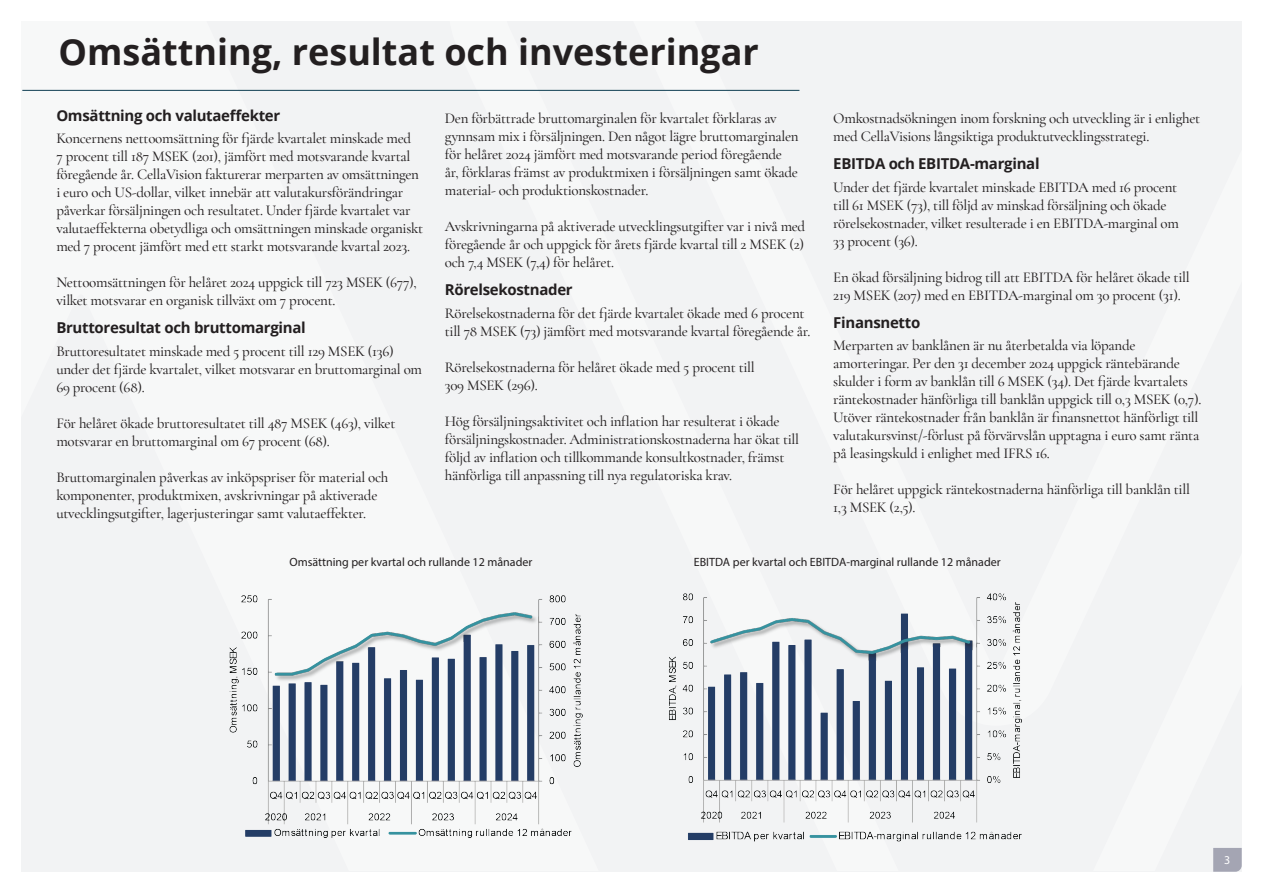
<style>
.page{position:relative;width:1263px;height:893px;background:#fff}
.page>*{position:absolute;margin:0;border:0;box-sizing:border-box;transform-origin:0 0}
.Top_Header{font:700 36px "Open Sans";color:#231f20}
.Body_text{font:500 15px/18px "Cormorant Garamond";letter-spacing:-.02em;color:#231f20}
.Subheader_body_text{font:700 15px "Open Sans";letter-spacing:-.02em;color:#231f20}
.t1{font:12px "Myriad Pro";color:#231f20}
.t2{font:12px "Myriad Pro";color:#fff}
</style>
<div class="page">
<div style="left:632px;top:21px;width:610px;height:850px;background:#f2f3f4"></div>
<div style="left:21px;top:21px;width:611px;height:850px;background:#f2f3f4"></div>
<svg style="left:1213px;top:848px;width:29px;height:24px"></svg>
<hr style="left:22px;top:90px;width:777px;height:1px;background:#0f3e52">
<img style="left:224px;top:574px;width:370px;height:269px">
<img style="left:659px;top:574px;width:374px;height:280px">
<p class="Top_Header" style="left:58px;top:27px;width:702px">Omsättning, resultat och investeringar</p>
<p class="Subheader_body_text" style="left:56px;top:105px;width:225px">Omsättning och valutaeffekter</p>
<p class="Body_text" style="left:56px;top:129px;width:368px">Koncernens nettoomsättning för fjärde kvartalet minskade med<br>7 procent till 187 MSEK (201), jämfört med motsvarande kvartal föregående år. CellaVision fakturerar merparten av omsättningen i euro och US-dollar, vilket innebär att valutakursförändringar påverkar försäljningen och resultatet. Under fjärde kvartalet var valutaeffekterna obetydliga och omsättningen minskade organiskt med 7 procent jämfört med ett starkt motsvarande kvartal 2023.</p>
<p class="Body_text" style="left:56px;top:273px;width:362px">Nettoomsättningen för helåret 2024 uppgick till 723 MSEK (677), vilket motsvarar en organisk tillväxt om 7 procent.</p>
<p class="Subheader_body_text" style="left:56px;top:317px;width:251px">Bruttoresultat och bruttomarginal</p>
<p class="Body_text" style="left:56px;top:342px;width:367px">Bruttoresultatet minskade med 5 procent till 129 MSEK (136) under det fjärde kvartalet, vilket motsvarar en bruttomarginal om<br>69 procent (68).</p>
<p class="Body_text" style="left:56px;top:414px;width:341px">För helåret ökade bruttoresultatet till 487 MSEK (463), vilket motsvarar en bruttomarginal om 67 procent (68).</p>
<p class="Body_text" style="left:56px;top:468px;width:334px">Bruttomarginalen påverkas av inköpspriser för material och komponenter, produktmixen, avskrivningar på aktiverade utvecklingsutgifter, lagerjusteringar samt valutaeffekter.</p>
<p class="Body_text" style="left:445px;top:110px;width:355px">Den förbättrade bruttomarginalen för kvartalet förklaras av gynnsam mix i försäljningen. Den något lägre bruttomarginalen för helåret 2024 jämfört med motsvarande period föregående år, förklaras främst av produktmixen i försäljningen samt ökade material- och produktionskostnader.</p>
<p class="Body_text" style="left:445px;top:218px;width:362px;text-align:justify">Avskrivningarna på aktiverade utvecklingsutgifter var i nivå med föregående år och uppgick för årets fjärde kvartal till 2 MSEK (2) och 7,4 MSEK (7,4) för helåret.</p>
<p class="Subheader_body_text" style="left:445px;top:279px;width:129px">Rörelsekostnader</p>
<p class="Body_text" style="left:445px;top:304px;width:367px">Rörelsekostnaderna för det fjärde kvartalet ökade med 6 procent till 78 MSEK (73) jämfört med motsvarande kvartal föregående år.</p>
<p class="Body_text" style="left:445px;top:358px;width:311px">Rörelsekostnaderna för helåret ökade med 5 procent till<br>309 MSEK (296).</p>
<p class="Body_text" style="left:445px;top:412px;width:356px">Hög försäljningsaktivitet och inflation har resulterat i ökade försäljningskostnader. Administrationskostnaderna har ökat till följd av inflation och tillkommande konsultkostnader, främst hänförliga till anpassning till nya regulatoriska krav.</p>
<p class="Body_text" style="left:833px;top:110px;width:368px">Omkostnadsökningen inom forskning och utveckling är i enlighet med CellaVisions långsiktiga produktutvecklingsstrategi.</p>
<p class="Subheader_body_text" style="left:833px;top:153px;width:208px">EBITDA och EBITDA-marginal</p>
<p class="Body_text" style="left:833px;top:178px;width:347px">Under det fjärde kvartalet minskade EBITDA med 16 procent till 61 MSEK (73), till följd av minskad försäljning och ökade rörelsekostnader, vilket resulterade i en EBITDA-marginal om 33 procent (36).</p>
<p class="Body_text" style="left:833px;top:268px;width:358px">En ökad försäljning bidrog till att EBITDA för helåret ökade till<br>219 MSEK (207) med en EBITDA-marginal om 30 procent (31).</p>
<p class="Subheader_body_text" style="left:833px;top:312px;width:89px">Finansnetto</p>
<p class="Body_text" style="left:833px;top:336px;width:370px">Merparten av banklånen är nu återbetalda via löpande amorteringar. Per den 31 december 2024 uppgick räntebärande skulder i form av banklån till 6 MSEK (34). Det fjärde kvartalets räntekostnader hänförliga till banklån uppgick till 0,3 MSEK (0,7).<br>Utöver räntekostnader från banklån är finansnettot hänförligt till valutakursvinst/-förlust på förvärvslån upptagna i euro samt ränta på leasingskuld i enlighet med IFRS 16.</p>
<p class="Body_text" style="left:833px;top:480px;width:358px">För helåret uppgick räntekostnaderna hänförliga till banklån till<br>1,3 MSEK (2,5).</p>
<p class="t1" style="left:289px;top:554px;width:244px">Omsättning per kvartal och rullande 12 månader</p>
<p class="t1" style="left:694px;top:554px;width:308px">EBITDA per kvartal och EBITDA-marginal rullande 12 månader</p>
<p class="t2" style="left:1224px;top:852px;width:8px">3</p>
</div>
